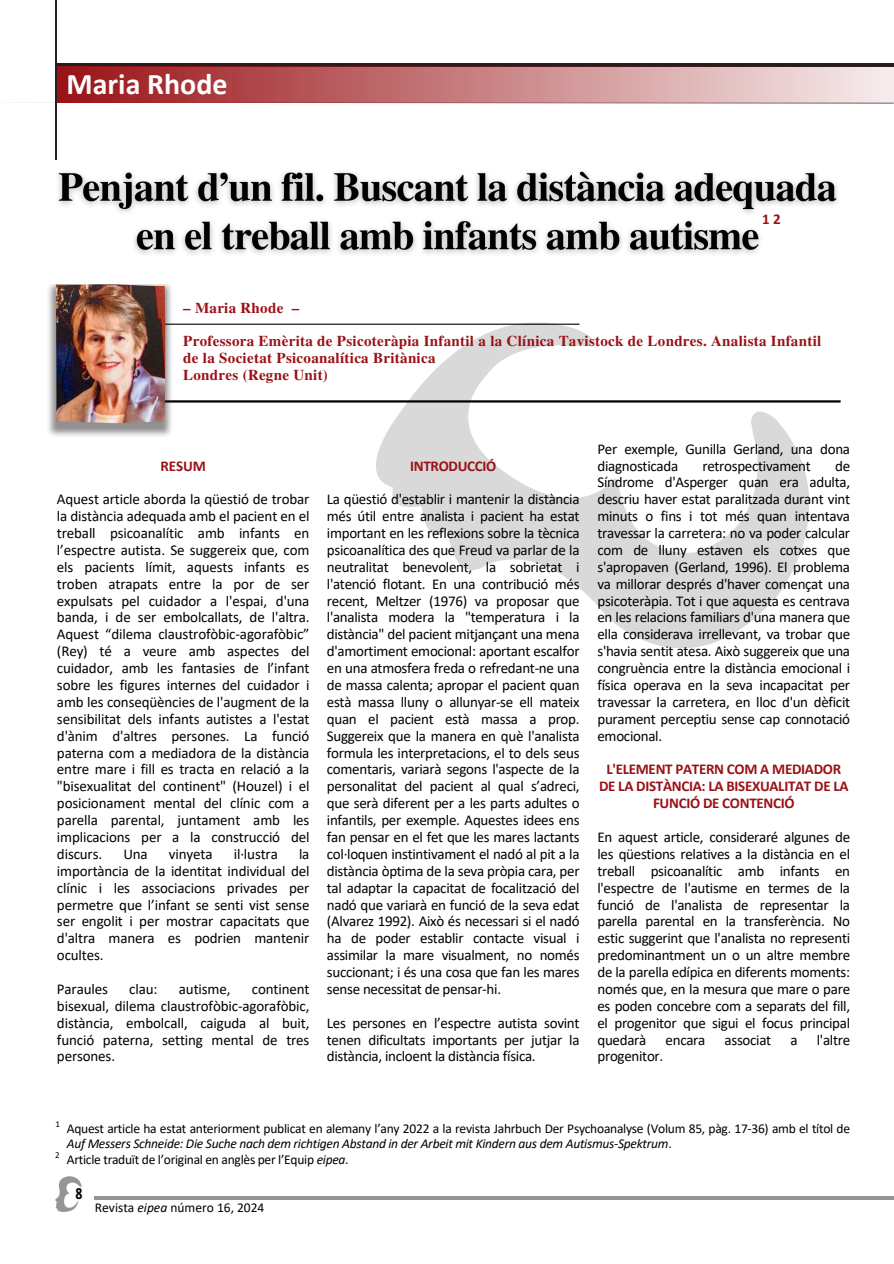
<style>
.page{position:relative;width:894px;height:1264px;background:#fff}
.page>*{position:absolute;margin:0;border:0;box-sizing:border-box;transform-origin:0 0}
.t1{font:700 30px "Calibri";color:#fff}
.t2{font:15px/17px "Calibri";letter-spacing:-.02em;color:#000;text-align:justify}
.t3{font:700 15px/16.8px "Free Serif";letter-spacing:.02em;color:#991216}
.t4{font:700 15px/16.8px "Calibri";letter-spacing:-.02em;color:#991216;text-align:center}
.t5{font:700 15px "Open Sans Condensed";color:#000}
.t6{font:13.5px/15.8px "Calibri";letter-spacing:-.02em;color:#000}
.t7{font:13.5px "Calibri";color:#000}
.t8{font:9px "Calibri";color:#000}
.s1{font-style:italic}
</style>
<div class="page">
<svg style="left:376px;top:322px;width:432px;height:326px"></svg>
<svg style="left:55px;top:1176px;width:26px;height:36px"></svg>
<hr style="left:95px;top:1196px;width:798px;height:3px;background:#939598">
<hr style="left:56px;top:63px;width:837px;height:4px;background:#231f20">
<svg style="left:25px;top:102px;width:868px;height:2px"></svg>
<hr style="left:55px;top:0;width:2px;height:159px;background:#231f20">
<img style="left:57px;top:66px;width:836px;height:36px">
<hr style="left:155px;top:323px;width:424px;height:2px;background:#000">
<hr style="left:155px;top:400px;width:685px;height:2px;background:#000">
<img style="left:48px;top:284px;width:126px;height:152px">
<img style="left:56px;top:284px;width:109px;height:139px">
<img style="left:58px;top:171px;width:780px;height:83px">
<h4 class="t1" style="left:67px;top:71px;width:162px">Maria Rhode</h4>
<p class="t4" style="left:761px;top:212px;width:20px">12</p>
<h3 class="t3" style="left:183px;top:299px;width:117px">– Maria Rhode –</h3>
<h5 class="t3" style="left:183px;top:333px;width:639px">Professora Emèrita de Psicoteràpia Infantil a la Clínica Tavistock de Londres. Analista Infantil de la Societat Psicoanalítica Britànica<br>Londres (Regne Unit)</h5>
<h3 class="t4" style="left:161px;top:458px;width:47px">RESUM</h3>
<h5 class="t2" style="left:57px;top:492px;width:254px">Aquest article aborda la qüestió de trobar la distància adequada amb el pacient en el treball psicoanalític amb infants en l’espectre autista. Se suggereix que, com els pacients límit, aquests infants es troben atrapats entre la por de ser expulsats pel cuidador a l'espai, d'una banda, i de ser embolcallats, de l'altra.<br>Aquest “dilema claustrofòbic-agorafòbic” (Rey) té a veure amb aspectes del cuidador, amb les fantasies de l’infant sobre les figures internes del cuidador i amb les conseqüències de l'augment de la sensibilitat dels infants autistes a l'estat d'ànim d'altres persones. La funció paterna com a mediadora de la distància entre mare i fill es tracta en relació a la "bisexualitat del continent" (Houzel) i el posicionament mental del clínic com a parella parental, juntament amb les implicacions per a la construcció del discurs.</h5>
<h5 class="t2" style="left:57px;top:846px;width:254px;text-indent:242px">la importància de la identitat individual del clínic i les associacions privades per permetre que l’infant se senti vist sense ser engolit i per mostrar capacitats que d'altra manera es podrien mantenir ocultes.</h5>
<h5 class="t2" style="left:57px;top:981px;width:52px">Paraules</h5>
<h5 class="t2" style="left:129px;top:981px;width:30px">clau:</h5>
<h5 class="t2" style="left:179px;top:981px;width:53px">autisme,</h5>
<h5 class="t2" style="left:123px;top:846px;width:26px">Una</h5>
<h5 class="t2" style="left:169px;top:846px;width:45px">vinyeta</h5>
<h5 class="t2" style="left:234px;top:846px;width:46px">il·lustra</h5>
<h5 class="t2" style="left:57px;top:981px;width:254px;text-indent:195px">continent bisexual, dilema claustrofòbic-agorafòbic, distància, embolcall, caiguda al buit, funció paterna, setting mental de tres persones.</h5>
<p class="t4" style="left:410px;top:458px;width:88px">INTRODUCCIÓ</p>
<p class="t2" style="left:327px;top:492px;width:254px">La qüestió d'establir i mantenir la distància més útil entre analista i pacient ha estat important en les reflexions sobre la tècnica psicoanalítica des que Freud va parlar de la neutralitat benevolent, la sobrietat i l'atenció flotant. En una contribució més recent, Meltzer (1976) va proposar que l'analista modera la "temperatura i la distància" del pacient mitjançant una mena d'amortiment emocional: aportant escalfor en una atmosfera freda o refredant-ne una de massa calenta; apropar el pacient quan està massa lluny o allunyar-se ell mateix quan el pacient està massa a prop.<br>Suggereix que la manera en què l'analista formula les interpretacions, el to dels seus comentaris, variarà segons l'aspecte de la personalitat del pacient al qual s’adreci, que serà diferent per a les parts adultes o infantils, per exemple. Aquestes idees ens fan pensar en el fet que les mares lactants col·loquen instintivament el nadó al pit a la distància òptima de la seva pròpia cara, per tal adaptar la capacitat de focalització del nadó que variarà en funció de la seva edat (Alvarez 1992). Això és necessari si el nadó ha de poder establir contacte visual i assimilar la mare visualment, no només succionant; i és una cosa que fan les mares sense necessitat de pensar-hi.</p>
<p class="t2" style="left:327px;top:1015px;width:254px">Les persones en l’espectre autista sovint tenen dificultats importants per jutjar la distància, incloent la distància física.</p>
<h3 class="t2" style="left:597px;top:441px;width:254px">Per exemple, Gunilla Gerland, una dona diagnosticada</h3>
<h3 class="t2" style="left:597px;top:458px;width:254px;text-indent:237px">de Síndrome d'Asperger quan era adulta, descriu haver estat paralitzada durant vint minuts o fins i tot més quan intentava travessar la carretera: no va poder calcular com de lluny estaven els cotxes que s'apropaven (Gerland, 1996). El problema va millorar després d'haver començat una psicoteràpia. Tot i que aquesta es centrava en les relacions familiars d'una manera que ella considerava irrellevant, va trobar que s'havia sentit atesa. Això suggereix que una congruència entre la distància emocional i física operava en la seva incapacitat per travessar la carretera, en lloc d'un dèficit purament perceptiu sense cap connotació emocional.</h3>
<h5 class="t4" style="left:599px;top:762px;width:251px">L'ELEMENT PATERN COM A MEDIADOR<br>DE LA DISTÀNCIA: LA BISEXUALITAT DE LA<br>FUNCIÓ DE CONTENCIÓ</h5>
<h5 class="t2" style="left:597px;top:829px;width:254px">En aquest article, consideraré algunes de les qüestions relatives a la distància en el treball psicoanalític amb infants en l'espectre de l'autisme en termes de la funció de l'analista de representar la parella parental en la transferència. No estic suggerint que l'analista no representi predominantment un o un altre membre de la parella edípica en diferents moments: només que, en la mesura que mare o pare es poden concebre com a separats del fill, el progenitor que sigui el focus principal quedarà</h5>
<h3 class="t2" style="left:702px;top:458px;width:110px">retrospectivament</h3>
<h5 class="t2" style="left:665px;top:1032px;width:41px">encara</h5>
<h5 class="t2" style="left:724px;top:1032px;width:48px">associat</h5>
<h5 class="t2" style="left:790px;top:1032px;width:9px">a</h5>
<h5 class="t2" style="left:816px;top:1032px;width:35px">l'altre</h5>
<h5 class="t2" style="left:597px;top:1049px;width:67px">progenitor.</h5>
<h4 class="t8" style="left:56px;top:1119px;width:6px">1</h4>
<h4 class="t6" style="left:67px;top:1121px;width:784px">Aquest article ha estat anteriorment publicat en alemany l’any 2022 a la revista Jahrbuch Der Psychoanalyse (Volum 85, pàg. 17-36) amb el títol de<br><span class="s1">Auf Messers Schneide: Die Suche nach dem richtigen Abstand in der Arbeit mit Kindern aus dem Autismus-Spektrum</span>.</h4>
<p class="t6" style="left:67px;top:1152px;width:283px">Article traduït de l’original en anglès per l’Equip <span class="s1">eipea</span>.</p>
<p class="t5" style="left:75px;top:1183px;width:9px">8</p>
<p class="t8" style="left:55px;top:1151px;width:6px">2</p>
<h5 class="t7" style="left:95px;top:1201px;width:171px">Revista <span class="s1">eipea</span> número 16, 2024</h5>
</div>
